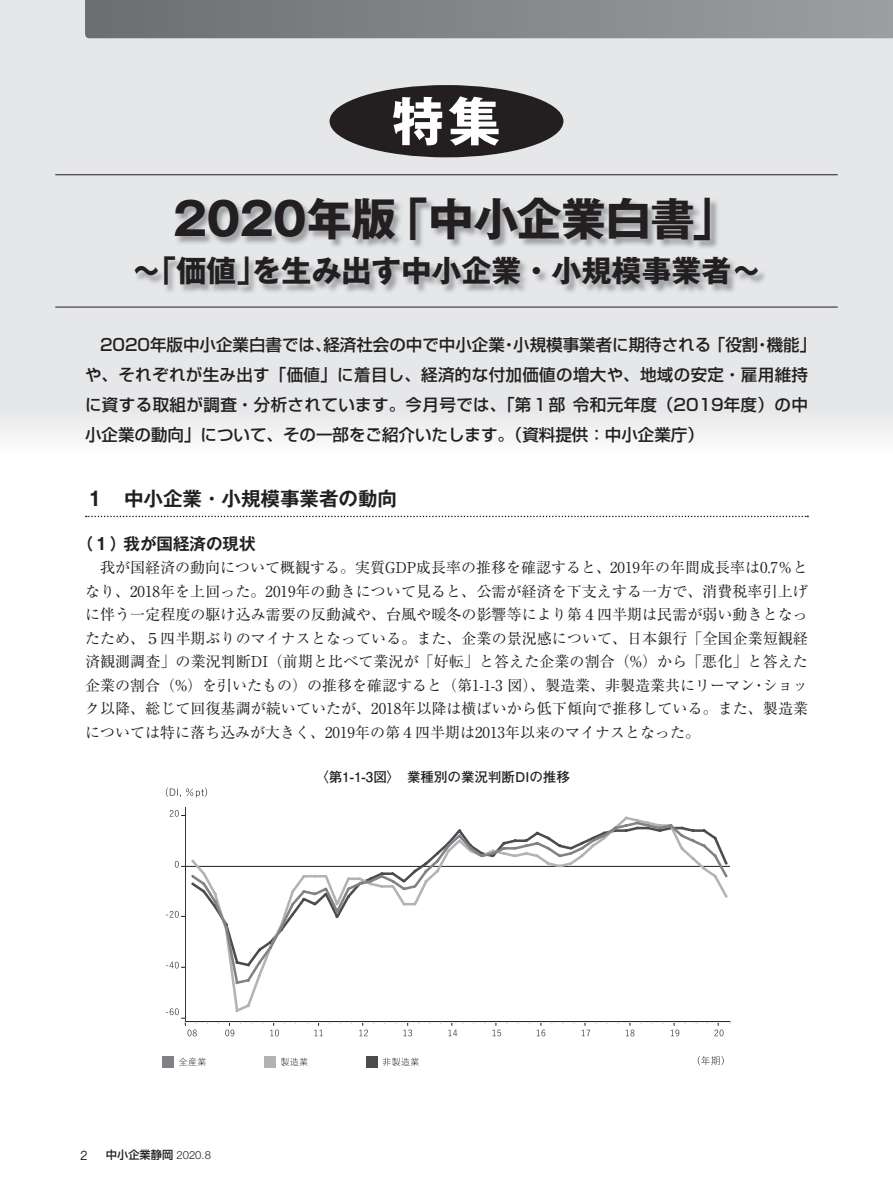
<style>
.page{position:relative;width:893px;height:1191px;background:#fff}
.page>*{position:absolute;margin:0;border:0;box-sizing:border-box;transform-origin:0 0}
.t1{font:700 52.5px "Gothic MB101 Pr 5";color:#fff}
.t2{font:700 45px "Gothic MB101 Pro";letter-spacing:-.015em;color:#231f20}
.t3{font:700 30px "Gothic MB101 Pro";color:#231f20}
.t4{font:700 19.5px "Gothic MB101 Pr 5 De";color:#231f20}
.t5{font:500 16.5px/30px "Shin Go Pro";color:#231f20}
.t6{font:500 16.5px "Shin Go Pro";letter-spacing:.02em;color:#231f20}
.t7{font:500 16.5px "Shin Go Pro";letter-spacing:.025em;color:#231f20}
.t8{font:700 16.5px "Gothic MB101 Pro De";color:#231f20}
.t9{font:15px/23.5px "Ryumin Pro";letter-spacing:.005em;color:#231f20;text-align:right}
.t10{font:700 13.5px "Futo Go B101 Pr 5";color:#231f20}
.t11{font:500 12.45px "Gothic BBB Pro";color:#231f20;scale:.88 1}
.t12{font:500 11.25px "Shin Go Pr 5";color:#231f20}
.s1{font-family:"Helvetica Neue LT";font-weight:300}
</style>
<div class="page">
<div style="left:0;top:0;width:893px;height:437px;background:#e6e7e9"></div>
<svg style="left:86px;top:515px;width:722px;height:2px"></svg>
<svg style="left:225px;top:1022px;width:9px;height:14px"></svg>
<svg style="left:270px;top:1022px;width:15px;height:14px"></svg>
<svg style="left:314px;top:1022px;width:9px;height:14px"></svg>
<svg style="left:359px;top:1022px;width:15px;height:14px"></svg>
<svg style="left:403px;top:1022px;width:9px;height:14px"></svg>
<svg style="left:448px;top:1022px;width:15px;height:14px"></svg>
<svg style="left:492px;top:1022px;width:15px;height:14px"></svg>
<svg style="left:537px;top:1022px;width:8px;height:14px"></svg>
<svg style="left:582px;top:1022px;width:8px;height:14px"></svg>
<svg style="left:626px;top:1022px;width:8px;height:14px"></svg>
<svg style="left:671px;top:1022px;width:8px;height:14px"></svg>
<svg style="left:714px;top:1022px;width:9px;height:14px"></svg>
<svg style="left:166px;top:1008px;width:31px;height:28px"></svg>
<svg style="left:166px;top:961px;width:19px;height:7px"></svg>
<svg style="left:166px;top:911px;width:19px;height:6px"></svg>
<svg style="left:175px;top:861px;width:10px;height:6px"></svg>
<svg style="left:170px;top:810px;width:15px;height:6px"></svg>
<div style="left:185px;top:807px;width:546px;height:215px;background:#fff"></div>
<hr style="left:185px;top:866px;width:545px;height:1px;background:#231f20">
<svg style="left:191px;top:821px;width:536px;height:163px"></svg>
<hr style="left:185px;top:1021px;width:545px;height:1px;background:#231f20">
<hr style="left:185px;top:807px;width:1px;height:214px;background:#231f20">
<div style="left:162px;top:1056px;width:12px;height:12px;background:#808285"></div>
<svg style="left:179px;top:1057px;width:27px;height:8px"></svg>
<div style="left:264px;top:1056px;width:12px;height:12px;background:#b2b3b7"></div>
<svg style="left:281px;top:1057px;width:27px;height:9px"></svg>
<div style="left:366px;top:1056px;width:12px;height:12px;background:#4b4c4d"></div>
<svg style="left:383px;top:1057px;width:36px;height:9px"></svg>
<svg style="left:166px;top:787px;width:41px;height:10px"></svg>
<svg style="left:698px;top:1056px;width:26px;height:9px"></svg>
<div style="left:330px;top:85px;width:233px;height:72px;background:#231f20;border-radius:50%"></div>
<img style="left:135px;top:197px;width:632px;height:97px">
<hr style="left:55px;top:307px;width:783px;height:1px;background:#231f20">
<hr style="left:55px;top:174px;width:783px;height:1px;background:#231f20">
<svg style="left:85px;top:0;width:808px;height:38px;background:#848689"></svg>
<h1 class="t1" style="left:392px;top:78px;width:110px">特集</h1>
<h2 class="t2" style="left:383px;top:182px;width:355px">「中小企業白書「</h2>
<h2 class="t2" style="left:173px;top:182px;width:225px">2020年版</h2>
<h3 class="t3" style="left:251px;top:246px;width:512px">を生み出す中小企業・小規模事業者~</h3>
<h3 class="t3" style="left:131px;top:246px;width:136px">～「価値」</h3>
<p class="t5" style="left:513px;top:327px;width:247px">小規模事業者に期待される「役割</p>
<p class="t5" style="left:100px;top:327px;width:233px">2020年版中小企業白書では、</p>
<p class="t6" style="left:85px;top:361px;width:724px">や、それぞれが生み出す「価値」に着目し、経済的な付加価値の増大や、地域の安定・雇用維持</p>
<p class="t7" style="left:573px;top:391px;width:236px">令和元年度（2019年度）の中</p>
<p class="t5" style="left:323px;top:327px;width:183px">経済社会の中で中小企業</p>
<p class="t5" style="left:767px;top:327px;width:51px">機能「</p>
<p class="t5" style="left:501px;top:327px;width:18px">・</p>
<p class="t5" style="left:754px;top:327px;width:18px">・</p>
<p class="t5" style="left:85px;top:387px;width:620px">に資する取組が調査・分析されています。今月号では、「第１部<br>小企業の動向」について、その一部をご紹介いたします。（資料提供：中小企業庁(</p>
<h3 class="t4" style="left:85px;top:483px;width:313px">１　中小企業・小規模事業者の動向</h3>
<p class="t8" style="left:124px;top:530px;width:134px">我が国経済の現状</p>
<p class="t8" style="left:77px;top:530px;width:51px">（１）</p>
<p class="t9" style="left:85px;top:554px;width:724px">我が国経済の動向について概観する。実質GDP成長率の推移を確認すると、2019年の年間成長率は0.7％となり、2018年を上回った。2019年の動きについて見ると、公需が経済を下支えする一方で、消費税率引上げに伴う一定程度の駆け込み需要の反動減や、台風や暖冬の影響等により第４四半期は民需が弱い動きとなったため、５四半期ぶりのマイナスとなっている。また、企業の景況感について、日本銀行「全国企業短観経済観測調査」の業況判断DI（前期と比べて業況が「好転」と答えた企業の割合（%）から「悪化」と答えたショッ</p>
<p class="t9" style="left:85px;top:672px;width:725px;text-align:left">企業の割合（%）を引いたもの）の推移を確認すると（第1-1-3 図）、製造業、非製造業共にリーマン<br>ク以降、総じて回復基調が続いていたが、2018年以降は横ばいから低下傾向で推移している。また、製造業については特に落ち込みが大きく、2019年の第４四半期は2013年以来のマイナスとなった。</p>
<p class="t10" style="left:315px;top:765px;width:256px">〈第1-1-3図〉　業種別の業況判断DIの推移</p>
<p class="t9" style="left:751px;top:672px;width:16px">・</p>
<p class="t11" style="left:81px;top:1145px;width:9px">2</p>
<p class="t12" style="left:106px;top:1145px;width:107px">中小企業静岡 <span class="s1">2020.8</span></p>
</div>
